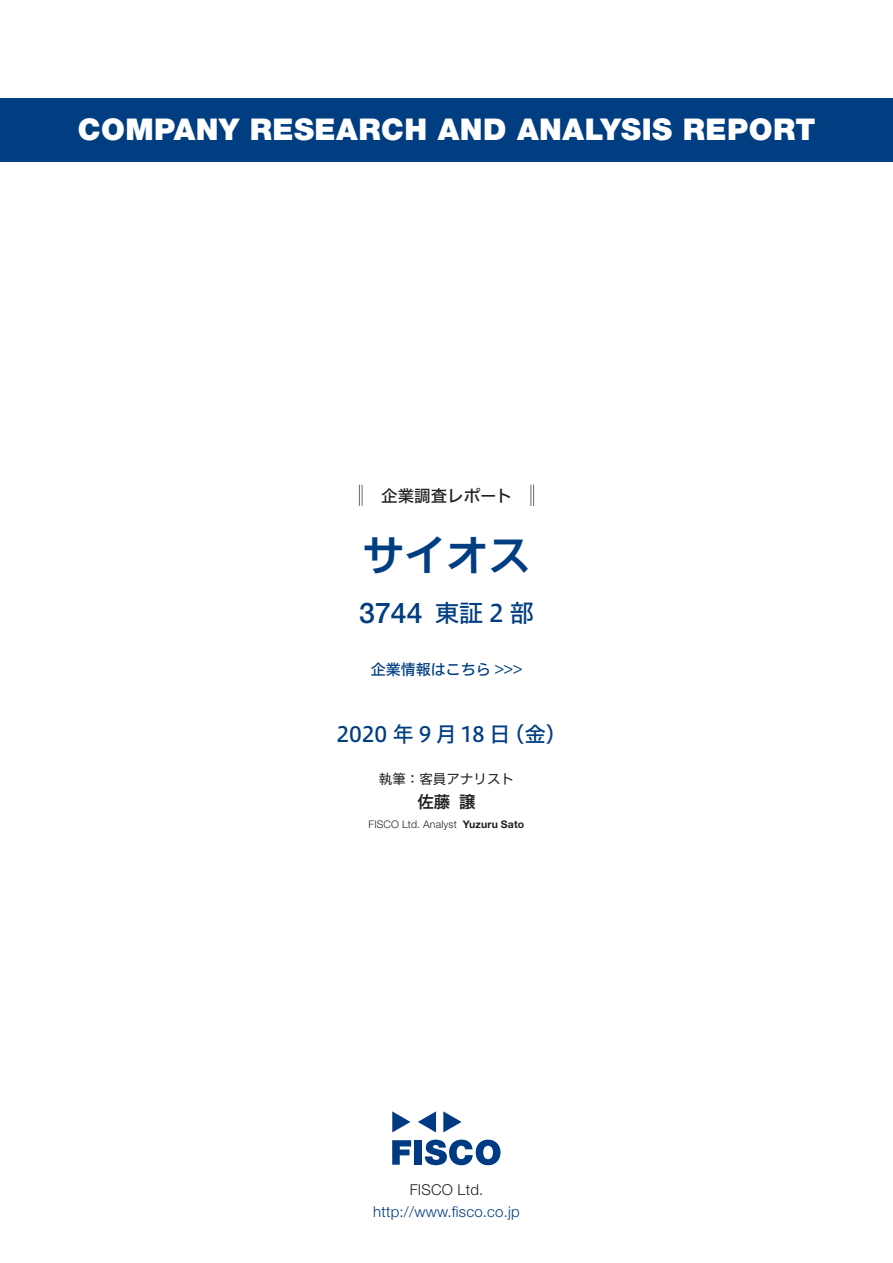
<style>
.page{position:relative;width:893px;height:1263px;background:#fff}
.page>*{position:absolute;margin:0;border:0;box-sizing:border-box;transform-origin:0 0}
.t1{font:42px "Hiragino UD Sans F Std N W6";color:#003d81}
.t2{font:900 30px "Helvetica Neue LT Std";letter-spacing:.015em;color:#fff}
.t3{font:500 28.5px "Helvetica Neue LT Std";color:#003d81}
.t4{font:24px "Hiragino UD Sans F Std N W5";color:#003d81}
.t5{font:21px "Hiragino UD Sans F Std N W5";letter-spacing:-.005em;color:#003d81}
.t6{font:16.5px "Hiragino UD Sans F Std N W5";color:#231f20}
.t7{font:16.5px "Hiragino UD Sans F Std N W6";color:#231f20}
.t8{font:300 15px "Helvetica Neue LT Std";letter-spacing:.015em;color:#003d81}
.t9{font:15px "Hiragino UD Sans F Std N W5";color:#003d81}
.t10{font:300 15px "Helvetica Neue LT Std";letter-spacing:.015em;color:#231f20}
.t11{font:13.5px "Hiragino UD Sans F Std N W4";color:#231f20}
.t12{font:300 10.5px "Helvetica Neue LT Std";letter-spacing:.015em;color:#231f20}
.t13{font:700 10.5px "Helvetica Neue LT Std";letter-spacing:.015em;color:#231f20}
</style>
<div class="page">
<svg style="left:392px;top:1140px;width:19px;height:25px"></svg>
<div style="left:414px;top:1140px;width:8px;height:25px;background:#003a83"></div>
<svg style="left:425px;top:1139px;width:75px;height:26px"></svg>
<svg style="left:392px;top:1111px;width:18px;height:21px"></svg>
<svg style="left:443px;top:1111px;width:19px;height:21px"></svg>
<svg style="left:418px;top:1111px;width:18px;height:21px"></svg>
<div style="left:0;top:98px;width:893px;height:64px;background:#003d81"></div>
<svg style="left:359px;top:485px;width:4px;height:21px"></svg>
<svg style="left:531px;top:485px;width:3px;height:21px"></svg>
<p class="t2" style="left:78px;top:112px;width:739px">COMPANY RESEARCH AND ANALYSIS REPORT</p>
<p class="t6" style="left:365px;top:483px;width:149px">　企業調査レポート</p>
<h1 class="t1" style="left:362px;top:523px;width:170px">サイオス</h1>
<p class="t3" style="left:359px;top:596px;width:65px">3744</p>
<p class="t4" style="left:435px;top:594px;width:100px">東証2部</p>
<p class="t9" style="left:371px;top:658px;width:153px">企業情報はこちら &lt;&lt;&lt;</p>
<p class="t5" style="left:337px;top:718px;width:176px">2020 年 9 月 18 日</p>
<p class="t5" style="left:503px;top:718px;width:65px">（金(</p>
<p class="t11" style="left:379px;top:768px;width:137px">執筆：客員アナリスト</p>
<p class="t7" style="left:459px;top:789px;width:18px">譲</p>
<p class="t7" style="left:417px;top:789px;width:34px">佐藤</p>
<p class="t13" style="left:463px;top:818px;width:63px">Yuzuru Sato</p>
<p class="t12" style="left:369px;top:818px;width:90px">FISCO Ltd. Analyst</p>
<p class="t10" style="left:410px;top:1180px;width:75px">FISCO Ltd.</p>
<p class="t8" style="left:373px;top:1202px;width:148px">http://www.fisco.co j p.</p>
</div>
